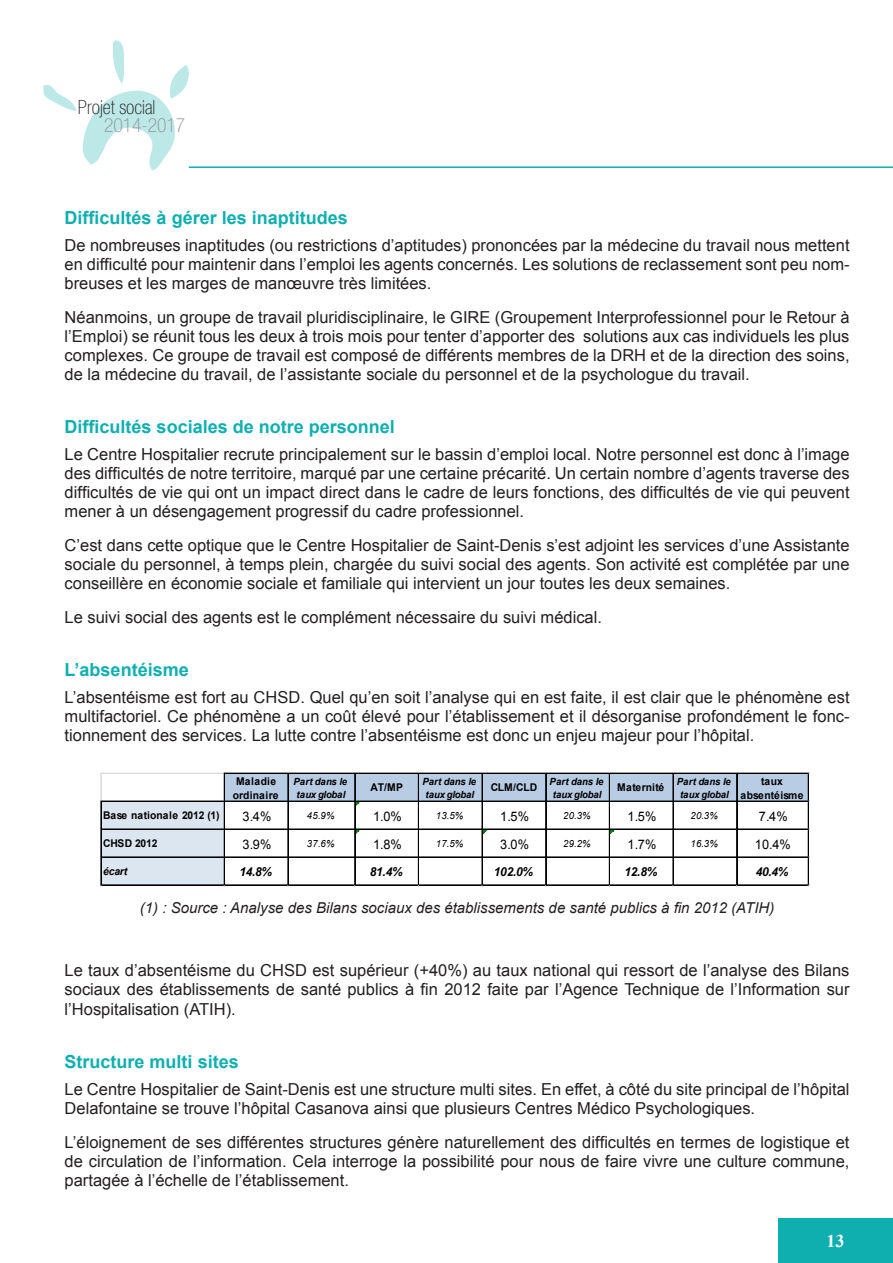
<style>
.page{position:relative;width:893px;height:1263px;background:#fff}
.page>*{position:absolute;margin:0;border:0;box-sizing:border-box;transform-origin:0 0}
.t1{font:100 condensed 19.5px "Helvetica Neue";color:#231f20}
.t2{font:100 condensed 19.5px "Helvetica Neue";color:#8e8f92}
.texte_11_b_couleur{font:700 18px "Arial";color:#10afaf}
.t3{font:700 18px "Times New Roman";color:#fff}
.t4{font:16.5px/19px "Arial";color:#231f20;text-align:justify}
.t5{font:italic 15px "Arial";color:#231f20}
.t6{font:13.2px "Arial";color:#000}
.t7{font:italic 700 12.3px "Arial";letter-spacing:-.025em;color:#000}
.t8{font:700 10.65px/14px "Arial";letter-spacing:.005em;color:#000}
.t9{font:700 10.65px "Arial";letter-spacing:-.02em;color:#000}
.t10{font:italic 700 10.65px "Arial";letter-spacing:-.02em;color:#000}
.t11{font:italic 700 9.9px/13.2px "Arial";letter-spacing:-.03em;color:#000;text-align:center}
.t12{font:italic 9.9px "Arial";letter-spacing:.025em;color:#000}
</style>
<div class="page">
<svg style="left:43px;top:85px;width:33px;height:26px"></svg>
<svg style="left:83px;top:40px;width:106px;height:130px"></svg>
<div style="left:778px;top:1218px;width:115px;height:45px;background:#10afaf"></div>
<hr style="left:189px;top:166px;width:704px;height:2px;background:#10afaf">
<div style="left:224px;top:774px;width:585px;height:28px;background:#b8cce4"></div>
<div style="left:102px;top:801px;width:123px;height:29px;background:#dce6f1"></div>
<div style="left:102px;top:829px;width:123px;height:29px;background:#dce6f1"></div>
<svg style="left:483px;top:830px;width:4px;height:4px"></svg>
<svg style="left:610px;top:830px;width:4px;height:4px"></svg>
<div style="left:102px;top:857px;width:123px;height:29px;background:#dce6f1"></div>
<hr style="left:101px;top:773px;width:123px;height:1px;background:#dadcdd">
<hr style="left:225px;top:773px;width:584px;height:1px;background:#000">
<svg style="left:101px;top:774px;width:1px;height:27px"></svg>
<hr style="left:102px;top:801px;width:707px;height:1px;background:#000">
<hr style="left:102px;top:829px;width:707px;height:1px;background:#000">
<hr style="left:102px;top:857px;width:707px;height:1px;background:#000">
<hr style="left:101px;top:801px;width:1px;height:85px;background:#000">
<hr style="left:224px;top:773px;width:1px;height:113px;background:#000">
<hr style="left:288px;top:774px;width:1px;height:112px;background:#000">
<hr style="left:354px;top:774px;width:1px;height:112px;background:#000">
<hr style="left:355px;top:774px;width:1px;height:112px;background:#000">
<hr style="left:418px;top:774px;width:1px;height:112px;background:#000">
<hr style="left:482px;top:774px;width:1px;height:112px;background:#000">
<hr style="left:545px;top:774px;width:1px;height:112px;background:#000">
<hr style="left:546px;top:774px;width:1px;height:112px;background:#000">
<hr style="left:609px;top:774px;width:1px;height:112px;background:#000">
<hr style="left:673px;top:774px;width:1px;height:112px;background:#000">
<hr style="left:736px;top:774px;width:1px;height:112px;background:#000">
<hr style="left:737px;top:774px;width:1px;height:112px;background:#000">
<hr style="left:102px;top:885px;width:707px;height:1px;background:#000">
<hr style="left:808px;top:774px;width:1px;height:112px;background:#000">
<p class="t1" style="left:78px;top:97px;width:79px">Projet social</p>
<p class="t2" style="left:104px;top:114px;width:82px">2014-2017</p>
<p class="texte_11_b_couleur" style="left:65px;top:205px;width:285px">Difficultés à gérer les inaptitudes</p>
<p class="t4" style="left:65px;top:236px;width:786px">De nombreuses inaptitudes (ou restrictions d’aptitudes) prononcées par la médecine du travail nous mettent en difficulté pour maintenir dans l’emploi les agents concernés. Les solutions de reclassement sont peu nom&shy;breuses et les marges de manœuvre très limitées.</p>
<p class="t4" style="left:65px;top:308px;width:786px">Néanmoins, un groupe de travail pluridisciplinaire, le GIRE (Groupement Interprofessionnel pour le Retour à l’Emploi) se réunit tous les deux à trois mois pour tenter d’apporter des solutions aux cas individuels les plus complexes. Ce groupe de travail est composé de différents membres de la DRH et de la direction des soins, de la médecine du travail, de l’assistante sociale du personnel et de la psychologue du travail.</p>
<p class="texte_11_b_couleur" style="left:65px;top:414px;width:332px">Difficultés sociales de notre personnel</p>
<p class="t4" style="left:65px;top:445px;width:786px">Le Centre Hospitalier recrute principalement sur le bassin d’emploi local. Notre personnel est donc à l’image des difficultés de notre territoire, marqué par une certaine précarité. Un certain nombre d’agents traverse des difficultés de vie qui ont un impact direct dans le cadre de leurs fonctions, des difficultés de vie qui peuvent mener à un désengagement progressif du cadre professionnel.</p>
<p class="t4" style="left:65px;top:536px;width:786px">C’est dans cette optique que le Centre Hospitalier de Saint-Denis s’est adjoint les services d’une Assistante sociale du personnel, à temps plein, chargée du suivi social des agents. Son activité est complétée par une conseillère en économie sociale et familiale qui intervient un jour toutes les deux semaines.</p>
<p class="t4" style="left:65px;top:608px;width:536px">Le suivi social des agents est le complément nécessaire du suivi médical.</p>
<p class="texte_11_b_couleur" style="left:65px;top:657px;width:126px">L’absentéisme</p>
<p class="t4" style="left:65px;top:688px;width:786px">L’absentéisme est fort au CHSD. Quel qu’en soit l’analyse qui en est faite, il est clair que le phénomène est multifactoriel. Ce phénomène a un coût élevé pour l’établissement et il désorganise profondément le fonc&shy;tionnement des services. La lutte contre l’absentéisme est donc un enjeu majeur pour l’hôpital.</p>
<p class="t8" style="left:233px;top:774px;width:47px">Maladie ordinaire</p>
<p class="t11" style="left:293px;top:775px;width:55px">Part dans le taux global</p>
<p class="t8" style="left:371px;top:781px;width:34px">AT/MP</p>
<p class="t11" style="left:422px;top:775px;width:55px">Part dans le taux global</p>
<p class="t8" style="left:491px;top:781px;width:48px">CLM/CLD</p>
<p class="t11" style="left:550px;top:775px;width:55px">Part dans le taux global</p>
<p class="t8" style="left:617px;top:781px;width:49px">Maternité</p>
<p class="t11" style="left:677px;top:775px;width:55px">Part dans le taux global</p>
<p class="t8" style="left:741px;top:774px;width:65px;text-align:center">taux absentéisme</p>
<p class="t8" style="left:103px;top:809px;width:118px">Base nationale 2012 (1)</p>
<p class="t6" style="left:242px;top:807px;width:30px">3.4%</p>
<p class="t12" style="left:307px;top:809px;width:29px">45.9%</p>
<p class="t6" style="left:373px;top:807px;width:30px">1.0%</p>
<p class="t12" style="left:436px;top:809px;width:29px">13.5%</p>
<p class="t6" style="left:500px;top:807px;width:30px">1.5%</p>
<p class="t12" style="left:563px;top:809px;width:29px">20.3%</p>
<p class="t6" style="left:628px;top:807px;width:30px">1.5%</p>
<p class="t12" style="left:690px;top:809px;width:29px">20.3%</p>
<p class="t6" style="left:759px;top:807px;width:30px">7.4%</p>
<p class="t9" style="left:103px;top:836px;width:56px">CHSD 2012</p>
<p class="t6" style="left:242px;top:835px;width:30px">3.9%</p>
<p class="t12" style="left:307px;top:837px;width:29px">37.6%</p>
<p class="t6" style="left:373px;top:835px;width:30px">1.8%</p>
<p class="t12" style="left:436px;top:837px;width:29px">17.5%</p>
<p class="t6" style="left:500px;top:835px;width:30px">3.0%</p>
<p class="t12" style="left:563px;top:837px;width:29px">29.2%</p>
<p class="t6" style="left:628px;top:835px;width:30px">1.7%</p>
<p class="t12" style="left:690px;top:837px;width:29px">16.3%</p>
<p class="t6" style="left:755px;top:835px;width:37px">10.4%</p>
<p class="t10" style="left:103px;top:864px;width:26px">écart</p>
<p class="t7" style="left:239px;top:863px;width:34px">14.8%</p>
<p class="t7" style="left:370px;top:863px;width:34px">81.4%</p>
<p class="t7" style="left:494px;top:863px;width:41px">102.0%</p>
<p class="t7" style="left:624px;top:863px;width:34px">12.8%</p>
<p class="t7" style="left:756px;top:863px;width:34px">40.4%</p>
<p class="t5" style="left:140px;top:898px;width:636px">(1) : Source : Analyse des Bilans sociaux des établissements de santé publics à fin 2012 (ATIH)</p>
<p class="t4" style="left:65px;top:960px;width:786px;line-height:19.8px">Le taux d’absentéisme du CHSD est supérieur (+40%) au taux national qui ressort de l’analyse des Bilans sociaux des établissements de santé publics à fin 2012 faite par l’Agence Technique de l’Information sur l’Hospitalisation (ATIH).</p>
<p class="texte_11_b_couleur" style="left:65px;top:1049px;width:176px">Structure multi sites</p>
<p class="t4" style="left:65px;top:1080px;width:786px">Le Centre Hospitalier de Saint-Denis est une structure multi sites. En effet, à côté du site principal de l’hôpital<br>Delafontaine se trouve l’hôpital Casanova ainsi que plusieurs Centres Médico Psychologiques.</p>
<p class="t4" style="left:65px;top:1133px;width:786px">L’éloignement de ses différentes structures génère naturellement des difficultés en termes de logistique et de circulation de l’information. Cela interroge la possibilité pour nous de faire vivre une culture commune, partagée à l’échelle de l’établissement.</p>
<p class="t3" style="left:827px;top:1228px;width:19px">13</p>
</div>
